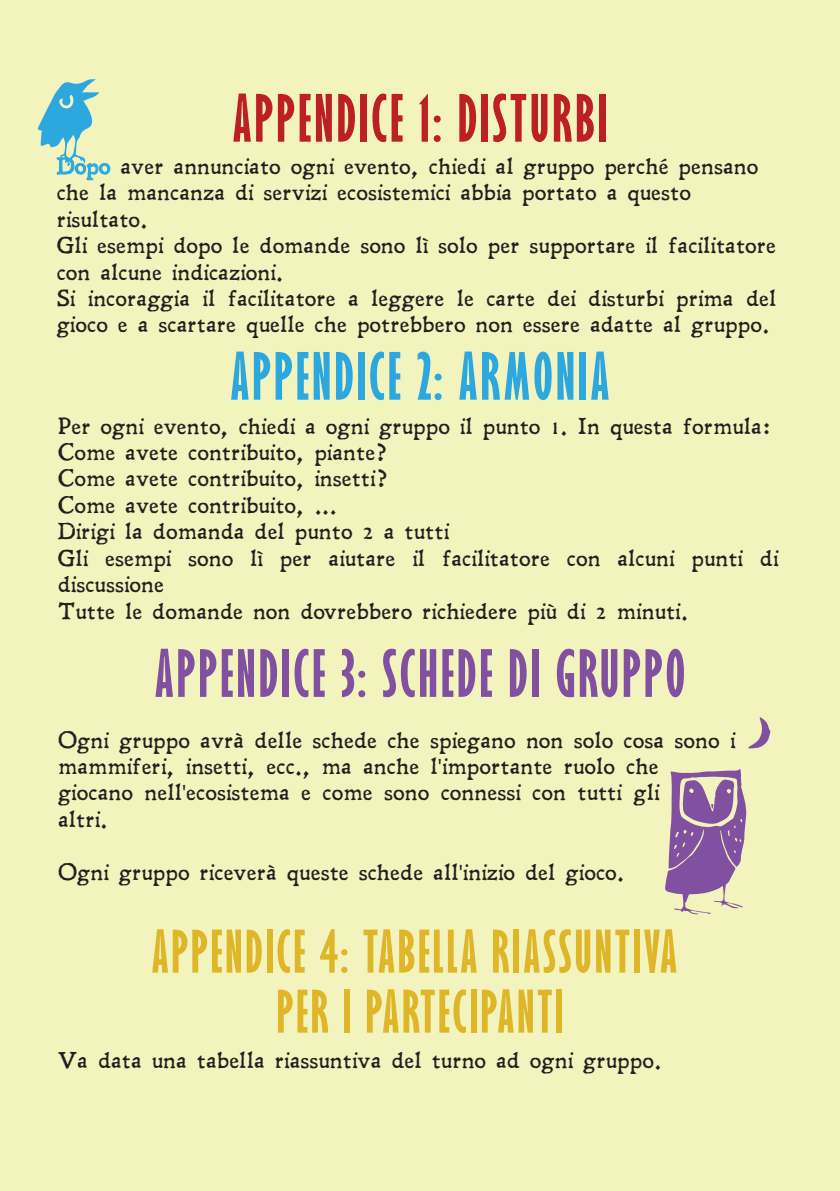
<style>
.page{position:relative;width:840px;height:1191px;background:#fff}
.page>*{position:absolute;margin:0;border:0;box-sizing:border-box;transform-origin:0 0}
.t1{font:700 extra-condensed 60px "Gill Sans";letter-spacing:.05em;color:#8150a0}
.t2{font:700 extra-condensed 60px "Gill Sans";letter-spacing:.05em;color:#bd2024}
.t3{font:700 extra-condensed 60px "Gill Sans";letter-spacing:.05em;color:#2da8df}
.t4{font:700 extra-condensed 54px/60px "Gill Sans";letter-spacing:.05em;color:#e0b629;text-align:center}
.t5{font:22px/26.4px "Leander";color:#231f20}
.s1{color:#2da8df}
.s2{font-family:"Myriad Pro"}
</style>
<div class="page">
<div style="left:0;top:0;width:839px;height:1191px;background:#f3f4bd"></div>
<svg style="left:748px;top:717px;width:22px;height:31px"></svg>
<svg style="left:665px;top:769px;width:81px;height:145px"></svg>
<svg style="left:37px;top:79px;width:74px;height:102px"></svg>
<h1 class="t2" style="left:232px;top:82px;width:375px">APPENDICE 1: DISTURBI</h1>
<p class="t5" style="left:57px;top:153px;width:721px"><span class="s1">Dopo</span> aver annunciato ogni evento, chiedi al gruppo perché pensano che la mancanza di servizi ecosistemici abbia portato a questo risultato.<br>Gli esempi dopo le domande sono lì solo per supportare il facilitatore con alcune indicazioni.<br>Si incoraggia il facilitatore a leggere le carte dei disturbi prima del gioco e a scartare quelle che potrebbero non essere adatte al gruppo.</p>
<h1 class="t3" style="left:230px;top:340px;width:380px">APPENDICE 2: ARMONIA</h1>
<p class="t5" style="left:58px;top:413px;width:721px">Per ogni evento, chiedi a ogni gruppo il punto 1. In questa formula:<br>Come avete contribuito, piante?<br>Come avete contribuito, insetti?<br>Come avete contribuito, ...<br>Dirigi la domanda del punto 2 a tutti<br>Gli esempi sono lì per aiutare il facilitatore con alcuni punti di discussione<br>Tutte le domande non dovrebbero richiedere più di 2 minuti.</p>
<h1 class="t1" style="left:155px;top:637px;width:531px">APPENDICE 3: SCHEDE DI GRUPPO</h1>
<p class="t5" style="left:58px;top:727px;width:678px">Ogni gruppo avrà delle schede che spiegano non solo cosa sono i mammiferi, insetti, ecc., ma anche l<span class="s2">'</span>importante ruolo che giocano nell<span class="s2">'</span>ecosistema e come sono connessi con tutti gli<br>altri.</p>
<p class="t5" style="left:58px;top:859px;width:567px">Ogni gruppo riceverà queste schede all<span class="s2">'</span>inizio del gioco.</p>
<h2 class="t4" style="left:152px;top:921px;width:526px">APPENDICE 4: TABELLA RIASSUNTIVA<br>PER I PARTECIPANTI</h2>
<p class="t5" style="left:58px;top:1047px;width:605px">Va data una tabella riassuntiva del turno ad ogni gruppo.</p>
</div>
